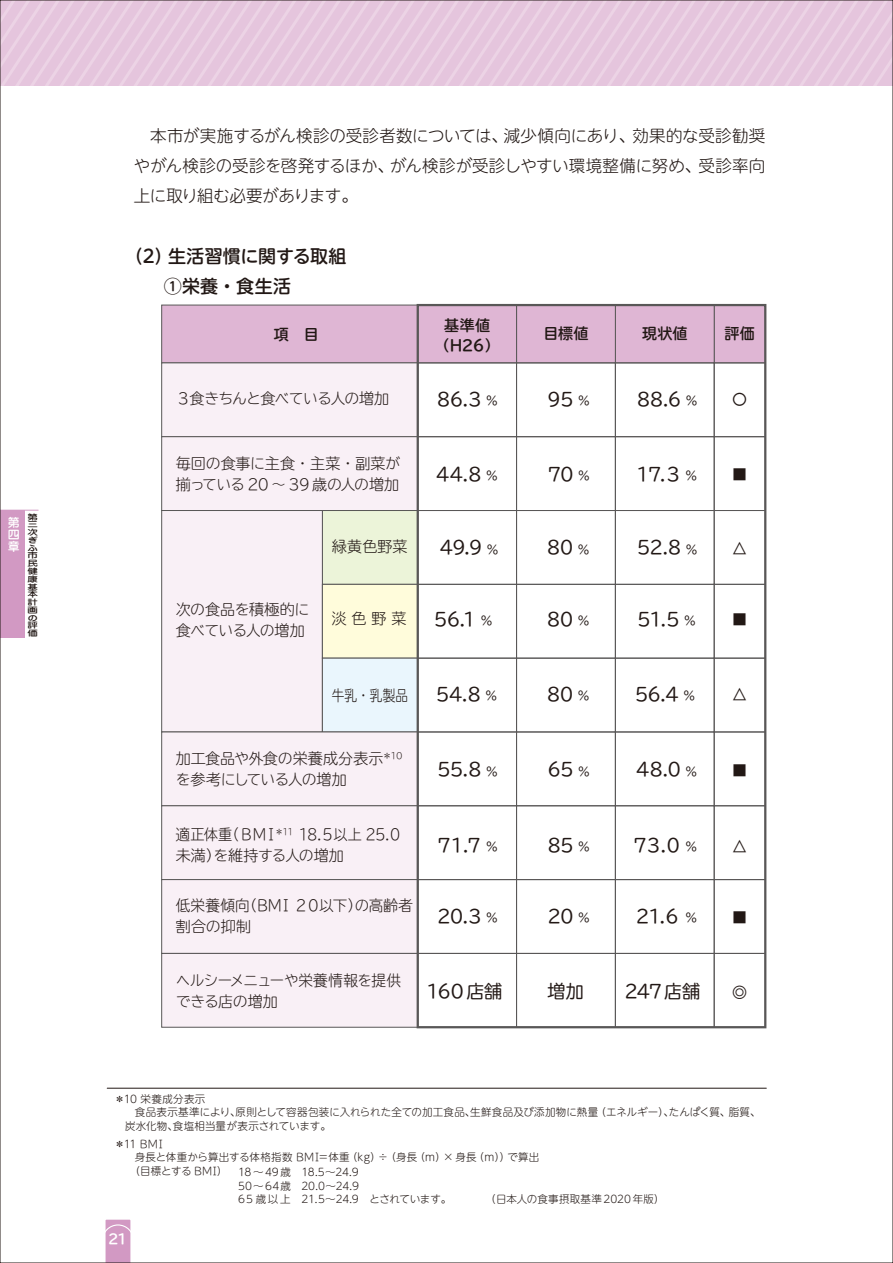
<style>
.page{position:relative;width:893px;height:1263px;background:#fff}
.page>*{position:absolute;margin:0;border:0;box-sizing:border-box;transform-origin:0 0}
.t1{font:18px "TBUDR Go Std";letter-spacing:-.045em;color:#221815}
.t2{font:500 18px/30px "UD Shin M Go Pr 6 N";letter-spacing:.015em;color:#221815}
.t3{font:300 16.5px/30px "UD Shin M Go Pr 6 N";letter-spacing:-.02em;color:#221815;text-align:justify}
.t4{font:300 15px/21px "TBUDR Go Std Super";letter-spacing:-.02em;color:#221815}
.t5{font:300 15px/21px "TBUDR Go Std Super";letter-spacing:-.02em;color:#221815;scale:.94 1}
.t6{font:300 15px/21px "TBUDR Go Std Super";letter-spacing:.005em;color:#221815}
.t7{font:700 15px/19.5px "TBUDR Go Std";letter-spacing:.01em;color:#221815;text-align:center}
.t8{font:300 15px "TBUDR Go Std Super";letter-spacing:-.06em;color:#221815}
.t9{font:15px "TBUDR Go Std";color:#221815}
.t10{font:300 15px "TBUDR Go Std Super";letter-spacing:-.02em;color:#221815;scale:.84 1}
.t11{font:700 13.5px "TBUDR Go Std";color:#fff}
.t12{font:500 12px/12px "Jun 34";color:#fff;text-align:justify}
.t13{font:300 10.5px/13.5px "UD Shin M Go Pr 6 N";letter-spacing:.01em;color:#221815}
.t14{font:300 10.5px "UD Shin M Go Pr 6 N";letter-spacing:.035em;color:#221815}
.t15{font:500 7.8px/7.8px "Jun 34";color:#221815;text-align:justify;scale:1.35 1}
.s1{font-size:12px}
.s2{font-family:"TBUDR Go Std Super"}
</style>
<div class="page">
<svg style="left:2px;top:2px;width:889px;height:84px;background:#e6c8de"></svg>
<svg style="left:105px;top:1220px;width:26px;height:41px"></svg>
<hr style="left:107px;top:1088px;width:659px;height:1px;background:#221815">
<div style="left:714px;top:305px;width:52px;height:58px;background:#dfb6d4"></div>
<div style="left:615px;top:305px;width:100px;height:58px;background:#dfb6d4;border:1px solid #595757"></div>
<div style="left:516px;top:305px;width:100px;height:58px;background:#dfb6d4;border:1px solid #595757"></div>
<div style="left:417px;top:305px;width:100px;height:58px;background:#dfb6d4;border:1px solid #595757"></div>
<div style="left:161px;top:305px;width:257px;height:58px;background:#dfb6d4;border:1px solid #595757"></div>
<div style="left:161px;top:362px;width:257px;height:75px;background:#f9f0f6;border:1px solid #595757"></div>
<div style="left:417px;top:362px;width:100px;height:75px;border:1px solid #595757"></div>
<div style="left:516px;top:362px;width:100px;height:75px;border:1px solid #595757"></div>
<div style="left:615px;top:362px;width:100px;height:75px;border:1px solid #595757"></div>
<div style="left:714px;top:362px;width:52px;height:75px;border:1px solid #595757"></div>
<div style="left:161px;top:436px;width:257px;height:75px;background:#f9f0f6;border:1px solid #595757"></div>
<div style="left:417px;top:436px;width:100px;height:75px;border:1px solid #595757"></div>
<div style="left:516px;top:436px;width:100px;height:75px;border:1px solid #595757"></div>
<div style="left:615px;top:436px;width:100px;height:75px;border:1px solid #595757"></div>
<div style="left:714px;top:436px;width:52px;height:75px;border:1px solid #595757"></div>
<div style="left:322px;top:510px;width:96px;height:75px;background:#ecf4d9;border:1px solid #595757"></div>
<div style="left:161px;top:510px;width:162px;height:222px;background:#f9f0f6;border:1px solid #595757"></div>
<div style="left:417px;top:510px;width:100px;height:75px;border:1px solid #595757"></div>
<div style="left:516px;top:510px;width:100px;height:75px;border:1px solid #595757"></div>
<div style="left:615px;top:510px;width:100px;height:75px;border:1px solid #595757"></div>
<div style="left:714px;top:510px;width:52px;height:75px;border:1px solid #595757"></div>
<div style="left:322px;top:584px;width:96px;height:74px;background:#fffcdb;border:1px solid #595757"></div>
<div style="left:417px;top:584px;width:100px;height:74px;border:1px solid #595757"></div>
<div style="left:516px;top:584px;width:100px;height:74px;border:1px solid #595757"></div>
<div style="left:615px;top:584px;width:100px;height:74px;border:1px solid #595757"></div>
<div style="left:714px;top:584px;width:52px;height:74px;border:1px solid #595757"></div>
<div style="left:322px;top:658px;width:96px;height:74px;background:#eaf6fd;border:1px solid #595757"></div>
<div style="left:417px;top:658px;width:100px;height:74px;border:1px solid #595757"></div>
<div style="left:516px;top:658px;width:100px;height:74px;border:1px solid #595757"></div>
<div style="left:615px;top:658px;width:100px;height:74px;border:1px solid #595757"></div>
<div style="left:714px;top:658px;width:52px;height:74px;border:1px solid #595757"></div>
<div style="left:161px;top:732px;width:257px;height:74px;background:#f9f0f6"></div>
<div style="left:417px;top:732px;width:100px;height:74px;border:1px solid #595757"></div>
<div style="left:516px;top:732px;width:100px;height:74px;border:1px solid #595757"></div>
<div style="left:615px;top:732px;width:100px;height:74px;border:1px solid #595757"></div>
<div style="left:714px;top:732px;width:52px;height:74px;border:1px solid #595757"></div>
<div style="left:161px;top:805px;width:257px;height:75px;background:#f9f0f6;border:1px solid #595757"></div>
<div style="left:417px;top:805px;width:100px;height:75px;border:1px solid #595757"></div>
<div style="left:516px;top:805px;width:100px;height:75px;border:1px solid #595757"></div>
<div style="left:615px;top:805px;width:100px;height:75px;border:1px solid #595757"></div>
<div style="left:714px;top:805px;width:52px;height:75px;border:1px solid #595757"></div>
<div style="left:161px;top:879px;width:257px;height:75px;background:#f9f0f6;border:1px solid #595757"></div>
<div style="left:417px;top:879px;width:100px;height:75px;border:1px solid #595757"></div>
<div style="left:516px;top:879px;width:100px;height:75px;border:1px solid #595757"></div>
<div style="left:615px;top:879px;width:100px;height:75px;border:1px solid #595757"></div>
<div style="left:714px;top:879px;width:52px;height:75px;border:1px solid #595757"></div>
<div style="left:161px;top:953px;width:257px;height:74px;background:#f9f0f6;border:1px solid #595757"></div>
<div style="left:417px;top:953px;width:100px;height:74px;border:1px solid #595757"></div>
<div style="left:516px;top:953px;width:100px;height:74px;border:1px solid #595757"></div>
<div style="left:615px;top:953px;width:100px;height:74px;border:1px solid #595757"></div>
<div style="left:714px;top:953px;width:52px;height:74px;border:1px solid #595757"></div>
<div style="left:417px;top:304px;width:349px;height:724px;border:2px solid #595757"></div>
<div style="left:0;top:510px;width:24px;height:128px;background:#d299c3"></div>
<hr style="left:0;top:510px;width:38px;height:1px;background:#d299c3">
<p class="t12" style="left:8px;top:516px;width:13px">第四章</p>
<p class="t15" style="left:28px;top:512px;width:9px">第三次ぎふ市民健康基本計画の評価</p>
<h2 class="t3" style="left:134px;top:120px;width:633px">　本市が実施するがん検診の受診者数については、減少傾向にあり、効果的な受診勧奨やがん検診の受診を啓発するほか、がん検診が受診しやすい環境整備に努め、受診率向上に取り組む必要があります。</h2>
<h1 class="t2" style="left:134px;top:240px;width:214px;text-indent:-9px">（2）生活習慣に関する取組　 ①栄養・食生活</h1>
<h3 class="t7" style="left:274px;top:325px;width:46px">項　目</h3>
<h3 class="t7" style="left:435px;top:316px;width:66px">基準値（H26）</h3>
<h3 class="t7" style="left:543px;top:324px;width:46px">目標値</h3>
<h3 class="t7" style="left:642px;top:324px;width:47px">現状値</h3>
<h3 class="t7" style="left:725px;top:324px;width:32px">評価</h3>
<h3 class="t8" style="left:176px;top:386px;width:215px">３食きちんと食べている人の増加</h3>
<h3 class="t4" style="left:176px;top:452px;width:226px">毎回の食事に主食・主菜・副菜が揃っている 20 ～ 39 歳の人の増加</h3>
<h3 class="t4" style="left:176px;top:599px;width:135px">次の食品を積極的に食べている人の増加</h3>
<h3 class="t4" style="left:332px;top:536px;width:77px">緑黄色野菜</h3>
<h3 class="t4" style="left:332px;top:607px;width:76px">淡色野菜</h3>
<h3 class="t10" style="left:332px;top:682px;width:92px">牛乳・乳製品</h3>
<h1 class="t1" style="left:437px;top:384px;width:62px">86.3 <span class="s1">%</span></h1>
<h1 class="t1" style="left:436px;top:459px;width:63px">44.8 <span class="s1">%</span></h1>
<h1 class="t1" style="left:440px;top:533px;width:60px">49.9 <span class="s1">%</span></h1>
<h1 class="t1" style="left:434px;top:604px;width:60px">56.1 <span class="s1">%</span></h1>
<h1 class="t1" style="left:436px;top:679px;width:63px">54.8 <span class="s1">%</span></h1>
<h1 class="t1" style="left:547px;top:384px;width:44px">95 <span class="s1">%</span></h1>
<h1 class="t1" style="left:637px;top:384px;width:62px">88.6 <span class="s1">%</span></h1>
<h3 class="t9" style="left:732px;top:387px;width:16px">〇</h3>
<h1 class="t1" style="left:548px;top:459px;width:44px">70 <span class="s1">%</span></h1>
<h1 class="t1" style="left:636px;top:459px;width:62px">17.3 <span class="s1">%</span></h1>
<h3 class="t9" style="left:732px;top:462px;width:16px">■</h3>
<h1 class="t1" style="left:547px;top:533px;width:44px">80 <span class="s1">%</span></h1>
<h1 class="t1" style="left:637px;top:533px;width:62px">52.8 <span class="s1">%</span></h1>
<h3 class="t9" style="left:732px;top:536px;width:16px">△</h3>
<h1 class="t1" style="left:547px;top:604px;width:44px">80 <span class="s1">%</span></h1>
<h1 class="t1" style="left:637px;top:604px;width:60px">51.5 <span class="s1">%</span></h1>
<h3 class="t9" style="left:732px;top:607px;width:16px">■</h3>
<h1 class="t1" style="left:547px;top:679px;width:44px">80 <span class="s1">%</span></h1>
<h1 class="t1" style="left:635px;top:679px;width:62px">56.4 <span class="s1">%</span></h1>
<h3 class="t9" style="left:732px;top:682px;width:16px">△</h3>
<h3 class="t4" style="left:176px;top:748px;width:228px">加工食品や外食の栄養成分表示<sup>＊10</sup>を参考にしている人の増加</h3>
<h1 class="t1" style="left:437px;top:755px;width:62px">55.8 <span class="s1">%</span></h1>
<h1 class="t1" style="left:548px;top:755px;width:44px">65 <span class="s1">%</span></h1>
<h1 class="t1" style="left:636px;top:755px;width:62px">48.0 <span class="s1">%</span></h1>
<h3 class="t9" style="left:732px;top:758px;width:16px">■</h3>
<h3 class="t5" style="left:176px;top:823px;width:242px">適正体重（ＢＭＩ<sup>＊11</sup> 18.５以上 25.０未満）を維持する人の増加</h3>
<h3 class="t6" style="left:176px;top:894px;width:239px">低栄養傾向（BMI ２０以下）の高齢者割合の抑制</h3>
<h3 class="t4" style="left:176px;top:970px;width:227px">ヘルシーメニューや栄養情報を提供できる店の増加</h3>
<h1 class="t1" style="left:437px;top:831px;width:62px">71.7 <span class="s1">%</span></h1>
<h1 class="t1" style="left:547px;top:831px;width:44px">85 <span class="s1">%</span></h1>
<h1 class="t1" style="left:633px;top:831px;width:65px">73.0 <span class="s1">%</span></h1>
<h3 class="t9" style="left:732px;top:834px;width:16px">△</h3>
<h1 class="t1" style="left:437px;top:901px;width:62px">20.3 <span class="s1">%</span></h1>
<h1 class="t1" style="left:547px;top:901px;width:44px">20 <span class="s1">%</span></h1>
<h1 class="t1" style="left:636px;top:901px;width:63px">21.６ <span class="s1">%</span></h1>
<h3 class="t9" style="left:732px;top:905px;width:16px">■</h3>
<h1 class="t1" style="left:426px;top:977px;width:77px">160 店舗</h1>
<h1 class="t1" style="left:548px;top:977px;width:38px">増加</h1>
<h1 class="t1" style="left:624px;top:977px;width:77px">247 店舗</h1>
<h3 class="t9" style="left:732px;top:980px;width:16px">◎</h3>
<p class="t14" style="left:115px;top:1090px;width:92px">＊10 栄養成分表示</p>
<p class="t13" style="left:135px;top:1105px;width:627px">食品表示基準により、原則として容器包装に入れられた全ての加工食品、生鮮食品及び添加物に熱量（エネルギー）、たんぱく質、脂質、</p>
<p class="t13" style="left:125px;top:1118px;width:207px">炭水化物、食塩相当量が表示されています。</p>
<p class="t13" style="left:115px;top:1136px;width:50px">＊11 <span class="s2">BMI</span></p>
<p class="t13" style="left:135px;top:1150px;width:406px">身長と体重から算出する体格指数 <span class="s2">BMI</span>＝体重（kg）÷（身長（m）× 身長（m））で算出</p>
<p class="t13" style="left:130px;top:1163px;width:99px">（目標とする <span class="s2">BMI</span>）</p>
<p class="t13" style="left:238px;top:1165px;width:428px">18～49歳 18.5～24.9<br>50～64歳　20.0～24.9<br>65 歳以上 21.5～24.9　とされています。　　　　（日本人の食事摂取基準2020年版）</p>
<p class="t11" style="left:108px;top:1228px;width:21px">21</p>
</div>
